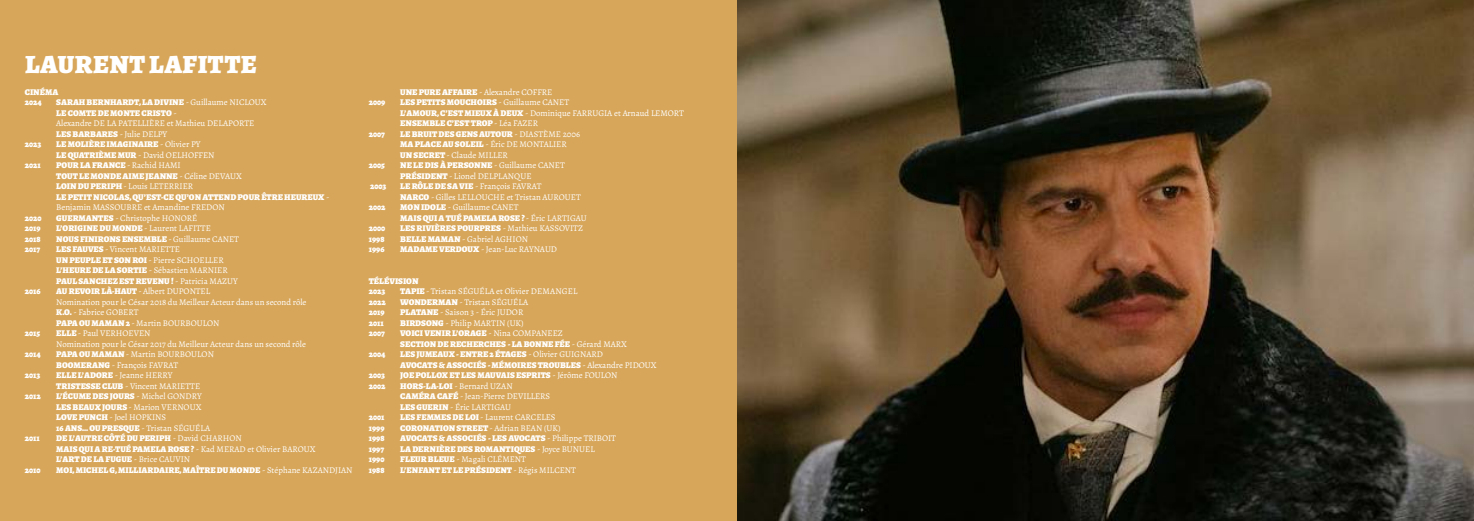
<style>
.page{position:relative;width:1474px;height:521px;background:#fff}
.page>*{position:absolute;margin:0;border:0;box-sizing:border-box;transform-origin:0 0}
.t1{font:900 26.25px "Alegreya";letter-spacing:.02em;color:#fff}
.t2{font:900 8.75px/10.5px "Alegreya";color:#fff}
.t3{font:8.75px/10.5px "Alegreya";color:#fff}
.s1{font-weight:900}
.s2{font-weight:400}
</style>
<div class="page">
<div style="left:0;top:0;width:1473px;height:521px;background:#d7a65a"></div>
<img style="left:737px;top:0;width:736px;height:521px">
<h1 class="t1" style="left:25px;top:44px;width:233px">LAURENT LAFITTE</h1>
<p class="t2" style="left:25px;top:86px;width:35px">CINÉMA<br>2024</p>
<p class="t3" style="left:56px;top:97px;width:212px"><span class="s1">SARAH BERNHARDT, LA DIVINE</span> - Guillaume NICLOUX <span class="s1">LE COMTE DE MONTE CRISTO</span> -<br>Alexandre DE LA PATELLIÈRE et Mathieu DELAPORTE <span class="s1">LES BARBARES</span> - Julie DELPY</p>
<p class="t2" style="left:25px;top:139px;width:18px">2023</p>
<p class="t2" style="left:56px;top:139px;width:160px">LE MOLIÈRE IMAGINAIRE <span class="s2">- Olivier PY<br></span>LE QUATRIÈME MUR <span class="s2">- David OELHOFFEN</span></p>
<p class="t2" style="left:25px;top:160px;width:18px">2021</p>
<p class="t2" style="left:56px;top:160px;width:275px">POUR LA FRANCE <span class="s2">- Rachid HAMI<br></span>TOUT LE MONDE AIME JEANNE <span class="s2">- Céline DEVAUX<br></span>LOIN DU PERIPH <span class="s2">- Louis LETERRIER<br></span>LE PETIT NICOLAS, QU’EST-CE QU’ON ATTEND POUR ÊTRE HEUREUX <span class="s2">- Benjamin MASSOUBRE et Amandine FREDON</span></p>
<p class="t2" style="left:25px;top:212px;width:18px">2020</p>
<p class="t3" style="left:56px;top:212px;width:143px"><span class="s1">GUERMANTES</span> - Christophe HONORÉ</p>
<p class="t2" style="left:25px;top:223px;width:17px">2019</p>
<p class="t2" style="left:56px;top:223px;width:156px">L’ORIGINE DU MONDE <span class="s2">- Laurent LAFITTE</span></p>
<p class="t2" style="left:25px;top:233px;width:17px">2018</p>
<p class="t2" style="left:56px;top:233px;width:184px">NOUS FINIRONS ENSEMBLE <span class="s2">- Guillaume CANET</span></p>
<p class="t2" style="left:25px;top:244px;width:17px">2017</p>
<p class="t2" style="left:56px;top:244px;width:183px">LES FAUVES <span class="s2">- Vincent MARIETTE<br></span>UN PEUPLE ET SON ROI <span class="s2">- Pierre SCHOELLER </span>L’HEURE DE LA SORTIE <span class="s2">- Sébastien MARNIER </span>PAUL SANCHEZ EST REVENU ! <span class="s2">- Patricia MAZUY</span></p>
<p class="t2" style="left:25px;top:286px;width:17px">2016</p>
<p class="t3" style="left:56px;top:286px;width:252px"><span class="s1">AU REVOIR LÀ-HAUT</span> - Albert DUPONTEL<br>Nomination pour le César 2018 du Meilleur Acteur dans un second rôle <span class="s1">K.O.</span> - Fabrice GOBERT<br><span class="s1">PAPA OU MAMAN 2</span> - Martin BOURBOULON</p>
<p class="t2" style="left:25px;top:328px;width:17px">2015</p>
<p class="t3" style="left:56px;top:328px;width:251px"><span class="s1">ELLE</span> - Paul VERHOEVEN<br>Nomination pour le César 2017 du Meilleur Acteur dans un second rôle</p>
<p class="t2" style="left:25px;top:349px;width:17px">2014</p>
<p class="t3" style="left:56px;top:349px;width:159px"><span class="s1">PAPA OU MAMAN</span> - Martin BOURBOULON<br><span class="s1">BOOMERANG</span> - François FAVRAT</p>
<p class="t2" style="left:25px;top:370px;width:17px">2013</p>
<p class="t3" style="left:56px;top:370px;width:145px"><span class="s1">ELLE L’ADORE</span> - Jeanne HERRY<br><span class="s1">TRISTESSE CLUB</span> - Vincent MARIETTE</p>
<p class="t2" style="left:25px;top:391px;width:18px">2012</p>
<p class="t2" style="left:56px;top:391px;width:155px">L’ÉCUME DES JOURS <span class="s2">- Michel GONDRY<br></span>LES BEAUX JOURS <span class="s2">- Marion VERNOUX<br></span>LOVE PUNCH <span class="s2">- Joel HOPKINS<br></span>16 ANS... OU PRESQUE <span class="s2">- Tristan SÉGUÉLA</span></p>
<p class="t2" style="left:25px;top:433px;width:16px">2011</p>
<p class="t2" style="left:56px;top:433px;width:261px">DE L’AUTRE CÔTÉ DU PERIPH <span class="s2">- David CHARHON<br></span>MAIS QUI A RE-TUÉ PAMELA ROSE ? <span class="s2">- Kad MERAD et Olivier BAROUX<br></span>L’ART DE LA FUGUE <span class="s2">- Brice CAUVIN</span></p>
<p class="t2" style="left:25px;top:464px;width:17px">2010</p>
<p class="t2" style="left:56px;top:464px;width:298px">MOI, MICHEL G, MILLIARDAIRE, MAÎTRE DU MONDE <span class="s2">- Stéphane KAZANDJIAN</span></p>
<p class="t3" style="left:400px;top:86px;width:153px"><span class="s1">UNE PURE AFFAIRE</span> - Alexandre COFFRE</p>
<p class="t2" style="left:369px;top:97px;width:18px">2009</p>
<p class="t2" style="left:400px;top:97px;width:285px">LES PETITS MOUCHOIRS <span class="s2">- Guillaume CANET<br></span>L’AMOUR, C’EST MIEUX À DEUX <span class="s2">- Dominique FARRUGIA et Arnaud LEMORT<br></span>ENSEMBLE C’EST TROP <span class="s2">- Léa FAZER</span></p>
<p class="t2" style="left:369px;top:128px;width:18px">2007</p>
<p class="t2" style="left:400px;top:128px;width:181px">LE BRUIT DES GENS AUTOUR <span class="s2">- DIASTÈME 2006<br></span>MA PLACE AU SOLEIL <span class="s2">- Éric DE MONTALIER<br></span>UN SECRET <span class="s2">- Claude MILLER</span></p>
<p class="t2" style="left:369px;top:160px;width:18px">2005</p>
<p class="t3" style="left:400px;top:160px;width:166px"><span class="s1">NE LE DIS À PERSONNE</span> - Guillaume CANET<br><span class="s1">PRÉSIDENT</span> - Lionel DELPLANQUE</p>
<p class="t2" style="left:370px;top:181px;width:18px">2003</p>
<p class="t3" style="left:400px;top:181px;width:182px"><span class="s1">LE RÔLE DE SA VIE</span> - François FAVRAT<br><span class="s1">NARCO</span> - Gilles LELLOUCHE et Tristan AUROUET</p>
<p class="t2" style="left:369px;top:202px;width:18px">2002</p>
<p class="t2" style="left:400px;top:202px;width:188px">MON IDOLE <span class="s2">- Guillaume CANET<br></span>MAIS QUI A TUÉ PAMELA ROSE ? <span class="s2">- Éric LARTIGAU</span></p>
<p class="t2" style="left:369px;top:223px;width:18px">2000</p>
<p class="t2" style="left:400px;top:223px;width:184px">LES RIVIÈRES POURPRES <span class="s2">- Mathieu KASSOVITZ</span></p>
<p class="t2" style="left:369px;top:233px;width:17px">1998</p>
<p class="t3" style="left:400px;top:233px;width:129px"><span class="s1">BELLE MAMAN</span> - Gabriel AGHION</p>
<p class="t2" style="left:369px;top:244px;width:17px">1996</p>
<p class="t3" style="left:400px;top:244px;width:158px"><span class="s1">MADAME VERDOUX</span> - Jean-Luc RAYNAUD</p>
<p class="t2" style="left:369px;top:275px;width:51px">TÉLÉVISION<br>2023</p>
<p class="t3" style="left:400px;top:286px;width:179px"><span class="s1">TAPIE</span> - Tristan SÉGUÉLA et Olivier DEMANGEL</p>
<p class="t2" style="left:369px;top:296px;width:19px">2022</p>
<p class="t3" style="left:400px;top:296px;width:129px"><span class="s1">WONDERMAN</span> - Tristan SÉGUÉLA</p>
<p class="t2" style="left:369px;top:307px;width:17px">2019</p>
<p class="t3" style="left:400px;top:307px;width:125px"><span class="s1">PLATANE</span> - Saison 3 - Éric JUDOR</p>
<p class="t2" style="left:369px;top:317px;width:16px">2011</p>
<p class="t3" style="left:400px;top:317px;width:125px"><span class="s1">BIRDSONG</span> - Philip MARTIN (UK)</p>
<p class="t2" style="left:369px;top:328px;width:18px">2007</p>
<p class="t2" style="left:400px;top:328px;width:228px">VOICI VENIR L’ORAGE <span class="s2">- Nina COMPANEEZ<br></span>SECTION DE RECHERCHES - LA BONNE FÉE <span class="s2">- Gérard MARX</span></p>
<p class="t2" style="left:369px;top:349px;width:18px">2004</p>
<p class="t2" style="left:400px;top:349px;width:258px">LES JUMEAUX - ENTRE 2 ÉTAGES <span class="s2">- Olivier GUIGNARD<br></span>AVOCATS &amp; ASSOCIÉS - MÉMOIRES TROUBLES <span class="s2">- Alexandre PIDOUX</span></p>
<p class="t2" style="left:369px;top:370px;width:18px">2003</p>
<p class="t2" style="left:400px;top:370px;width:219px">JOE POLLOX ET LES MAUVAIS ESPRITS <span class="s2">- Jérôme FOULON</span></p>
<p class="t2" style="left:369px;top:380px;width:18px">2002</p>
<p class="t3" style="left:400px;top:380px;width:151px"><span class="s1">HORS-LA-LOI</span> - Bernard UZAN<br><span class="s1">CAMÉRA CAFÉ</span> - Jean-Pierre DEVILLERS<br><span class="s1">LES GUERIN</span> - Éric LARTIGAU</p>
<p class="t2" style="left:369px;top:412px;width:17px">2001</p>
<p class="t3" style="left:400px;top:412px;width:157px"><span class="s1">LES FEMMES DE LOI</span> - Laurent CARCELES</p>
<p class="t2" style="left:369px;top:422px;width:17px">1999</p>
<p class="t2" style="left:400px;top:422px;width:162px">CORONATION STREET <span class="s2">- Adrian BEAN (UK)</span></p>
<p class="t2" style="left:369px;top:433px;width:17px">1998</p>
<p class="t2" style="left:400px;top:433px;width:217px">AVOCATS &amp; ASSOCIÉS - LES AVOCATS <span class="s2">- Philippe TRIBOIT</span></p>
<p class="t2" style="left:369px;top:443px;width:17px">1997</p>
<p class="t2" style="left:400px;top:443px;width:196px">LA DERNIÈRE DES ROMANTIQUES <span class="s2">- Joyce BUNUEL</span></p>
<p class="t2" style="left:369px;top:454px;width:17px">1990</p>
<p class="t3" style="left:400px;top:454px;width:127px"><span class="s1">FLEUR BLEUE</span> - Magali CLÉMENT</p>
<p class="t2" style="left:369px;top:464px;width:17px">1988</p>
<p class="t2" style="left:400px;top:464px;width:177px">L’ENFANT ET LE PRÉSIDENT <span class="s2">- Régis MILCENT</span></p>
</div>
